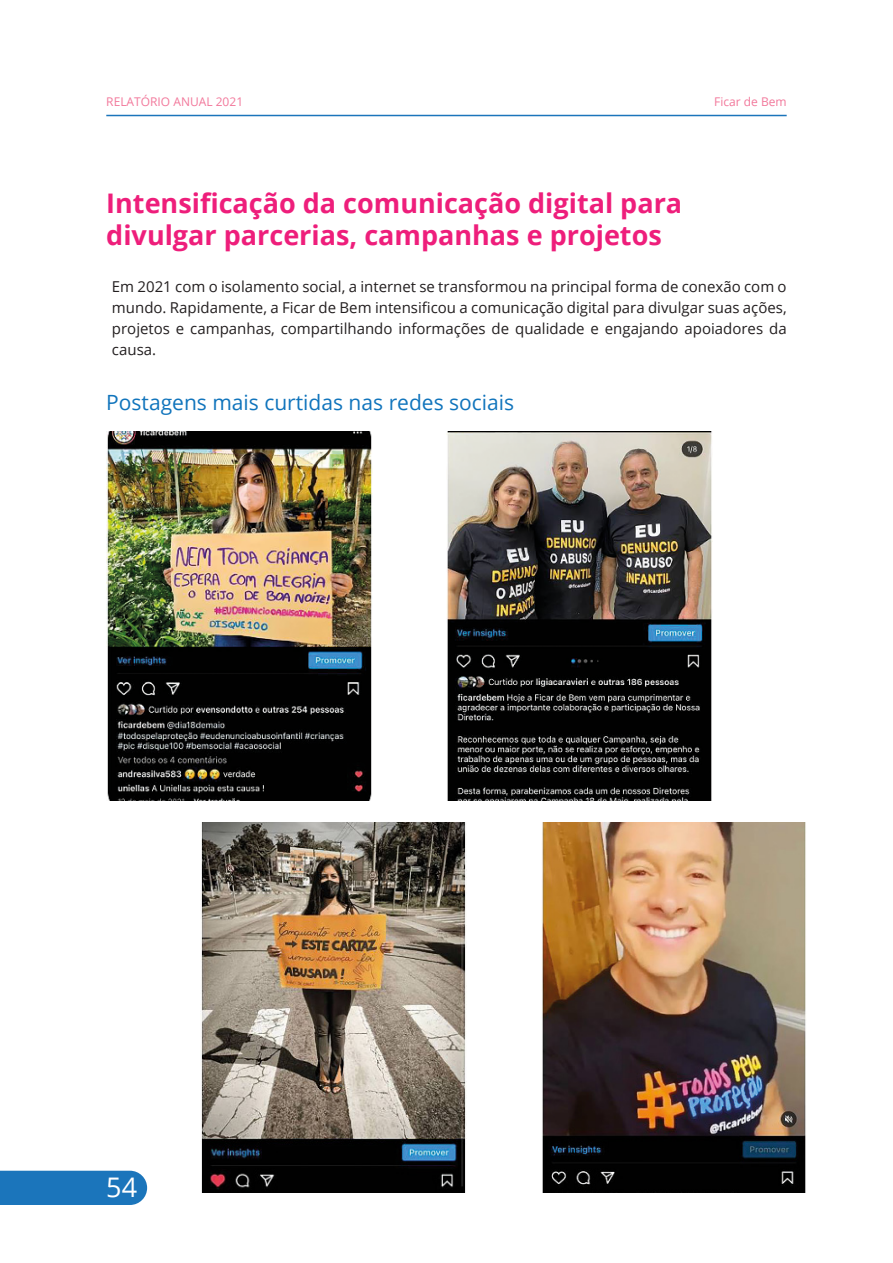
<style>
.page{position:relative;width:893px;height:1263px;background:#fff}
.page>*{position:absolute;margin:0;border:0;box-sizing:border-box;transform-origin:0 0}
.OLHO1{font:700 27px/32.4px "Open Sans";color:#ee1e7b}
.t1{font:27px "Open Sans";color:#fff}
.TITULO1{font:21px "Open Sans";color:#1074bc}
.OLHO1-2{font:15px/21px "Open Sans";color:#231f20;text-align:justify}
.t2{font:12px "Open Sans";color:#f2789b}
</style>
<div class="page">
<hr style="left:106px;top:115px;width:681px;height:1px;background:#1b75bb">
<div style="left:0;top:1171px;width:147px;height:34px;background:#1b75bb"></div>
<img style="left:106px;top:431px;width:266px;height:369px">
<img style="left:446px;top:431px;width:266px;height:369px">
<img style="left:201px;top:823px;width:266px;height:369px">
<img style="left:541px;top:823px;width:265px;height:369px">
<p class="t2" style="left:106px;top:94px;width:138px">RELATÓRIO ANUAL 2021</p>
<p class="t2" style="left:714px;top:93px;width:74px">Ficar de Bem</p>
<p class="OLHO1" style="left:106px;top:186px;width:577px">Intensificação da comunicação digital para divulgar parcerias, campanhas e projetos</p>
<p class="OLHO1-2" style="left:112px;top:276px;width:676px">Em 2021 com o isolamento social, a internet se transformou na principal forma de conexão com o mundo. Rapidamente, a Ficar de Bem intensificou a comunicação digital para divulgar suas ações, projetos e campanhas, compartilhando informações de qualidade e engajando apoiadores da causa.</p>
<p class="TITULO1" style="left:106px;top:388px;width:409px">Postagens mais curtidas nas redes sociais</p>
<h1 class="t1" style="left:106px;top:1169px;width:32px">54</h1>
</div>
